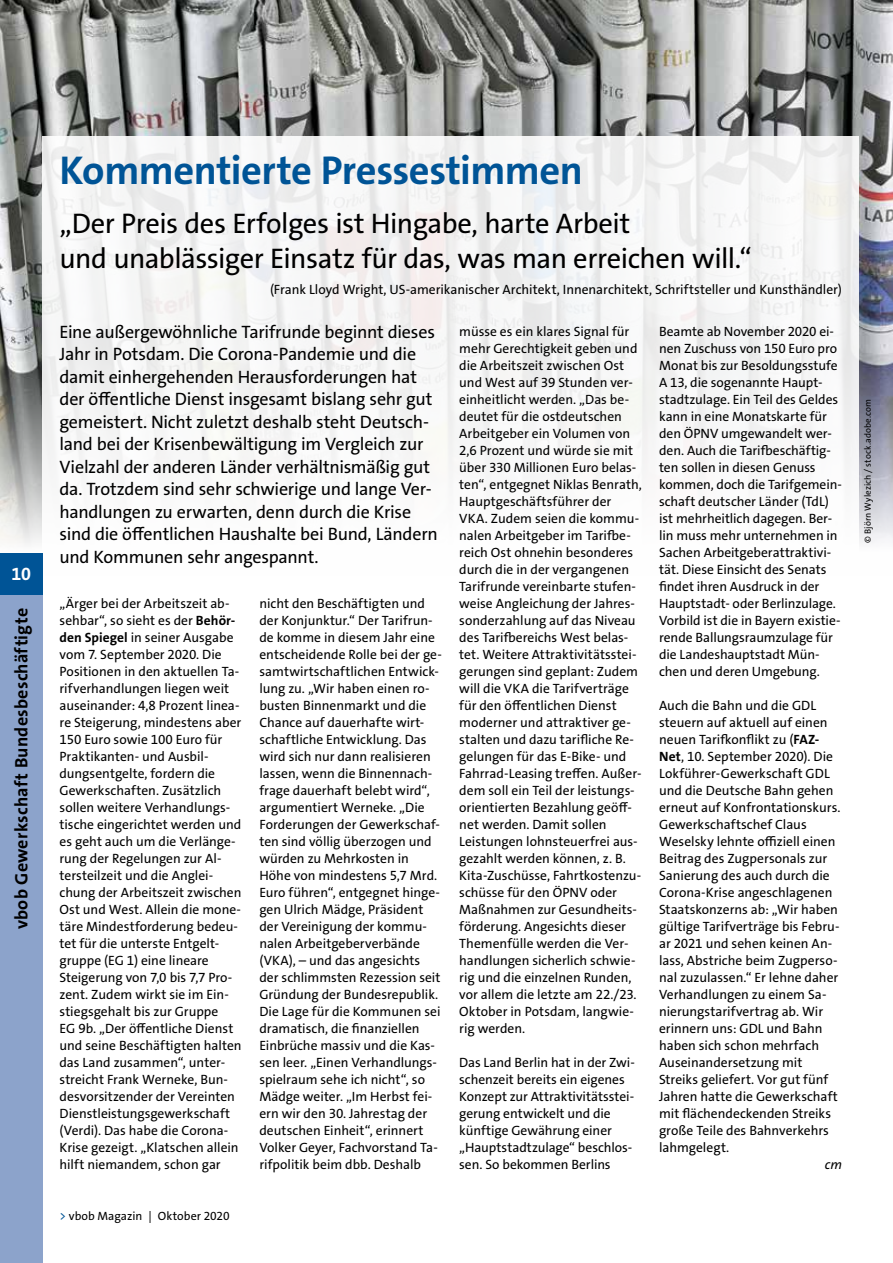
<style>
.page{position:relative;width:893px;height:1263px;background:#fff}
.page>*{position:absolute;margin:0;border:0;box-sizing:border-box;transform-origin:0 0}
.t1{font:700 40.5px "The Sans Os F";letter-spacing:-.01em;color:#005496}
.t2{font:28.5px/34.5px "The Sans Os F";letter-spacing:-.02em;color:#000}
.t3{font:18px/22.5px "The Sans Os F";letter-spacing:-.015em;color:#000}
.t4{font:700 18px "The Sans Os F";letter-spacing:.015em;color:#000}
.t5{font:700 18px "The Sans Os F";color:#fff}
.t6{font:13.5px/17px "The Sans Os F";letter-spacing:-.005em;color:#000}
.t7{font:italic 13.5px "The Sans Os F";color:#000}
.t8{font:12px "The Sans Os F";letter-spacing:.005em;color:#000}
.t9{font:9px "The Sans Os F";letter-spacing:.015em;color:#000}
.s1{font-weight:700}
.s2{color:#005496}
</style>
<div class="page">
<img style="left:0;top:0;width:893px;height:544px">
<div style="left:43px;top:136px;width:816px;height:588px;background:#fff"></div>
<div style="left:0;top:553px;width:43px;height:42px;background:#005496"></div>
<div style="left:0;top:595px;width:43px;height:668px;background:#8ca3cb"></div>
<h3 class="t5" style="left:12px;top:562px;width:21px">10</h3>
<h3 class="t4" style="left:10px;top:929px;width:323px;rotate:-90deg">vbob Gewerkschaft Bundesbeschäftigte</h3>
<h1 class="t1" style="left:60px;top:144px;width:525px">Kommentierte Pressestimmen</h1>
<h2 class="t2" style="left:60px;top:206px;width:694px">„Der Preis des Erfolges ist Hingabe, harte Arbeit<br>und unablässiger Einsatz für das, was man erreichen will.“</h2>
<p class="t6" style="left:270px;top:281px;width:573px">(Frank Lloyd Wright, US-amerikanischer Architekt, Innenarchitekt, Schriftsteller und Kunsthändler)</p>
<p class="t3" style="left:60px;top:320px;width:380px">Eine außergewöhnliche Tarifrunde beginnt dieses Jahr in Potsdam. Die Corona-Pandemie und die damit einhergehenden Herausforderungen hat der öffentliche Dienst insgesamt bislang sehr gut gemeistert. Nicht zuletzt deshalb steht Deutsch&shy;land bei der Krisenbewältigung im Vergleich zur Vielzahl der anderen Länder verhältnismäßig gut da. Trotzdem sind sehr schwierige und lange Ver&shy;handlungen zu erwarten, denn durch die Krise sind die öffentlichen Haushalte bei Bund, Ländern und Kommunen sehr angespannt.</p>
<p class="t6" style="left:60px;top:595px;width:184px">„Ärger bei der Arbeitszeit ab&shy;sehbar“, so sieht es der <span class="s1">Behör&shy;den Spiegel</span> in seiner Ausgabe vom 7. September 2020. Die<br>Positionen in den aktuellen Ta&shy;rifverhandlungen liegen weit auseinander: 4,8 Prozent linea&shy;re Steigerung, mindestens aber<br>150 Euro sowie 100 Euro für<br>Praktikanten- und Ausbil&shy;dungsentgelte, fordern die<br>Gewerkschaften. Zusätzlich sollen weitere Verhandlungs&shy;tische eingerichtet werden und es geht auch um die Verlänge&shy;rung der Regelungen zur Al&shy;tersteilzeit und die Anglei&shy;chung der Arbeitszeit zwischen<br>Ost und West. Allein die mone&shy;täre Mindestforderung bedeu&shy;tet für die unterste Entgelt&shy;gruppe (EG 1) eine lineare<br>Steigerung von 7,0 bis 7,7 Pro&shy;zent. Zudem wirkt sie im Ein&shy;stiegsgehalt bis zur Gruppe<br>EG 9b. „Der öffentliche Dienst und seine Beschäftigten halten das Land zusammen“, unter&shy;streicht Frank Werneke, Bun&shy;desvorsitzender der Vereinten<br>Dienstleistungsgewerkschaft (Verdi). Das habe die Corona-<br>Krise gezeigt. „Klatschen allein hilft niemandem, schon gar</p>
<p class="t6" style="left:259px;top:595px;width:184px">nicht den Beschäftigten und der Konjunktur.“ Der Tarifrun&shy;de komme in diesem Jahr eine entscheidende Rolle bei der ge&shy;samtwirtschaftlichen Entwick&shy;lung zu. „Wir haben einen ro&shy;busten Binnenmarkt und die<br>Chance auf dauerhafte wirt&shy;schaftliche Entwicklung. Das wird sich nur dann realisieren lassen, wenn die Binnennach&shy;frage dauerhaft belebt wird“, argumentiert Werneke. „Die<br>Forderungen der Gewerkschaf&shy;ten sind völlig überzogen und würden zu Mehrkosten in<br>Höhe von mindestens 5,7 Mrd.<br>Euro führen“, entgegnet hinge&shy;gen Ulrich Mädge, Präsident der Vereinigung der kommu&shy;nalen Arbeitgeberverbände (VKA), – und das angesichts der schlimmsten Rezession seit<br>Gründung der Bundesrepublik.<br>Die Lage für die Kommunen sei dramatisch, die finanziellen<br>Einbrüche massiv und die Kas&shy;sen leer. „Einen Verhandlungs&shy;spielraum sehe ich nicht“, so<br>Mädge weiter. „Im Herbst fei&shy;ern wir den 30. Jahrestag der deutschen Einheit“, erinnert<br>Volker Geyer, Fachvorstand Ta&shy;rifpolitik beim dbb. Deshalb</p>
<p class="t6" style="left:459px;top:323px;width:184px">müsse es ein klares Signal für mehr Gerechtigkeit geben und die Arbeitszeit zwischen Ost und West auf 39 Stunden ver&shy;einheitlicht werden. „Das be&shy;deutet für die ostdeutschen<br>Arbeitgeber ein Volumen von<br>2,6 Prozent und würde sie mit über 330 Millionen Euro belas&shy;ten“, entgegnet Niklas Benrath,<br>Hauptgeschäftsführer der<br>VKA. Zudem seien die kommu&shy;nalen Arbeitgeber im Tarifbe&shy;reich Ost ohnehin besonderes durch die in der vergangenen<br>Tarifrunde vereinbarte stufen&shy;weise Angleichung der Jahres&shy;sonderzahlung auf das Niveau des Tarifbereichs West belas&shy;tet. Weitere Attraktivitätsstei&shy;gerungen sind geplant: Zudem will die VKA die Tarifverträge für den öffentlichen Dienst moderner und attraktiver ge&shy;stalten und dazu tarifliche Re&shy;gelungen für das E-Bike- und<br>Fahrrad-Leasing treffen. Außer&shy;dem soll ein Teil der leistungs&shy;orientierten Bezahlung geöff&shy;net werden. Damit sollen<br>Leistungen lohnsteuerfrei aus&shy;gezahlt werden können, z. B.<br>Kita-Zuschüsse, Fahrtkostenzu&shy;schüsse für den ÖPNV oder<br>Maßnahmen zur Gesundheits&shy;förderung. Angesichts dieser<br>Themenfülle werden die Ver&shy;handlungen sicherlich schwie&shy;rig und die einzelnen Runden, vor allem die letzte am 22./23.<br>Oktober in Potsdam, langwie&shy;rig werden.</p>
<p class="t6" style="left:459px;top:1054px;width:177px">Das Land Berlin hat in der Zwi&shy;schenzeit bereits ein eigenes<br>Konzept zur Attraktivitätsstei&shy;gerung entwickelt und die künftige Gewährung einer „Hauptstadtzulage“ beschlos&shy;sen. So bekommen Berlins</p>
<p class="t6" style="left:659px;top:323px;width:184px">Beamte ab November 2020 ei&shy;nen Zuschuss von 150 Euro pro<br>Monat bis zur Besoldungsstufe<br>A 13, die sogenannte Haupt&shy;stadtzulage. Ein Teil des Geldes kann in eine Monatskarte für den ÖPNV umgewandelt wer&shy;den. Auch die Tarifbeschäftig&shy;ten sollen in diesen Genuss kommen, doch die Tarifgemein&shy;schaft deutscher Länder (TdL) ist mehrheitlich dagegen. Ber&shy;lin muss mehr unternehmen in<br>Sachen Arbeitgeberattraktivi&shy;tät. Diese Einsicht des Senats findet ihren Ausdruck in der<br>Hauptstadt- oder Berlinzulage.<br>Vorbild ist die in Bayern existie&shy;rende Ballungsraumzulage für die Landeshauptstadt Mün&shy;chen und deren Umgebung.</p>
<p class="t6" style="left:659px;top:697px;width:183px">Auch die Bahn und die GDL steuern auf aktuell auf einen neuen Tarifkonflikt zu (<span class="s1">FAZ-<br>Net</span>, 10. September 2020). Die<br>Lokführer-Gewerkschaft GDL und die Deutsche Bahn gehen erneut auf Konfrontationskurs.<br>Gewerkschaftschef Claus<br>Weselsky lehnte offiziell einen<br>Beitrag des Zugpersonals zur<br>Sanierung des auch durch die<br>Corona-Krise angeschlagenen<br>Staatskonzerns ab: „Wir haben gültige Tarifverträge bis Febru&shy;ar 2021 und sehen keinen An&shy;lass, Abstriche beim Zugperso&shy;nal zuzulassen.“ Er lehne daher<br>Verhandlungen zu einem Sa&shy;nierungstarifvertrag ab. Wir erinnern uns: GDL und Bahn haben sich schon mehrfach<br>Auseinandersetzung mit<br>Streiks geliefert. Vor gut fünf<br>Jahren hatte die Gewerkschaft mit flächendeckenden Streiks große Teile des Bahnverkehrs lahmgelegt.</p>
<p class="t7" style="left:825px;top:1156px;width:19px">cm</p>
<p class="t8" style="left:60px;top:1208px;width:172px"><span class="s2">&gt;</span> vbob Magazin | Oktober 2020</p>
<p class="t9" style="left:862px;top:543px;width:145px;rotate:-90deg">© Björn Wylezich / stock.adobe.com</p>
</div>
